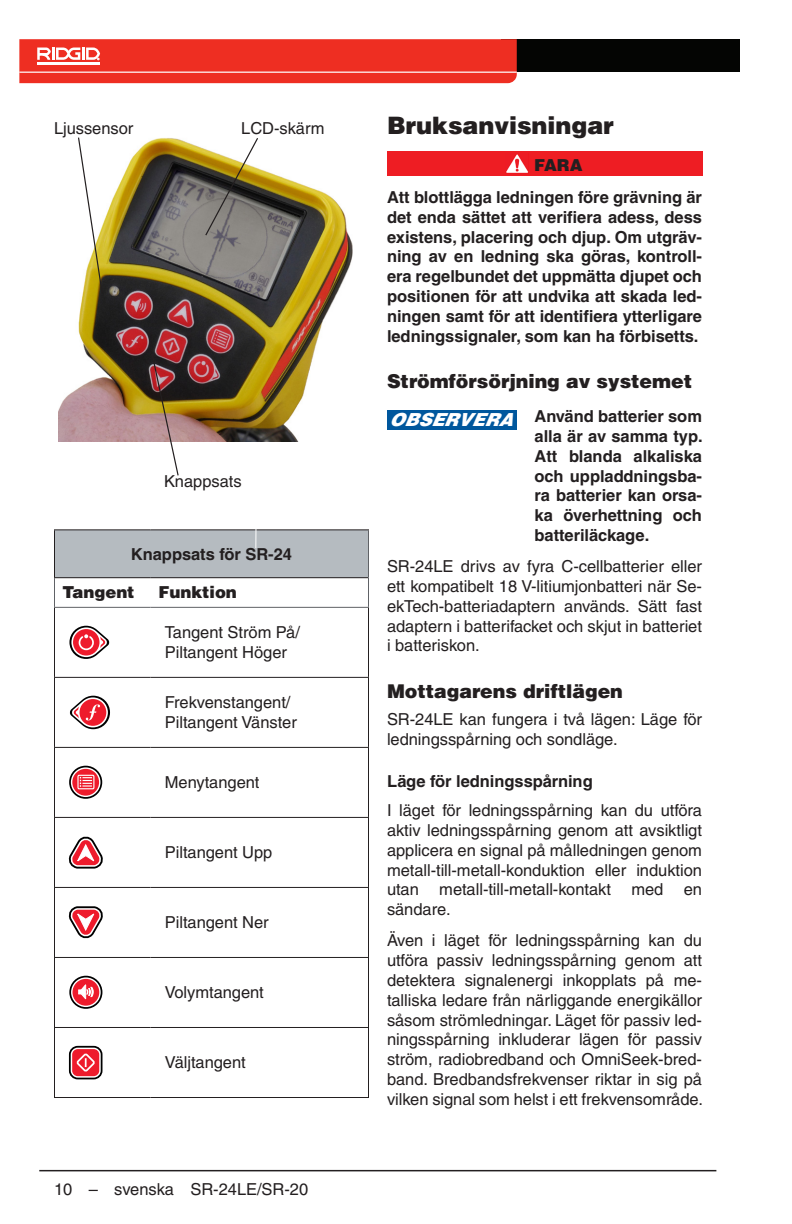
<style>
.page{position:relative;width:792px;height:1224px;background:#fff}
.page>*{position:absolute;margin:0;border:0;box-sizing:border-box;transform-origin:0 0}
.Head_1___h1{font:900 24px "Helvetica LT Std";letter-spacing:-.005em;color:#231f20}
.Head_2____h2_-_half{font:900 19px "Helvetica LT Pro";letter-spacing:-.005em;color:#231f20}
.Notice_White{font:italic 900 18px "Helvetica LT Pro";letter-spacing:-.005em;color:#fff}
.Basic_Normal___bn{font:16.4px/19.8px "Helvetica LT Pro";letter-spacing:-.005em;color:#231f20;text-align:justify}
.Basic_Bold____bb{font:700 16.4px/19.8px "Helvetica LT Pro";letter-spacing:-.005em;color:#231f20;text-align:justify}
.Table_BN_Left____tl{font:16.4px/19.8px "Helvetica LT Pro";letter-spacing:-.005em;color:#231f20}
.Basic_Normal_Left____bnl{font:16.4px "Helvetica LT Pro";letter-spacing:-.005em;color:#231f20}
.Head_3___h3{font:700 16.4px "Helvetica LT Std";letter-spacing:-.005em;color:#231f20}
.Table_Header____th{font:700 16.4px "Helvetica LT Pro";letter-spacing:-.005em;color:#231f20}
.Table_BNB_Left____tlb{font:900 16.4px "Helvetica LT Pro";letter-spacing:-.005em;color:#231f20}
.Safety_Bar_Symbol_-_half{font:900 16.4px "Helvetica LT Pro";color:#231f20}
</style>
<div class="page">
<hr style="left:39px;top:1170px;width:677px;height:1px;background:#231f20">
<div style="left:502px;top:39px;width:238px;height:33px;background:#040503"></div>
<svg style="left:19px;top:39px;width:498px;height:44px"></svg>
<img style="left:59px;top:138px;width:294px;height:304px">
<svg style="left:77px;top:137px;width:26px;height:157px"></svg>
<svg style="left:204px;top:138px;width:55px;height:99px"></svg>
<svg style="left:151px;top:352px;width:29px;height:124px"></svg>
<div style="left:54px;top:530px;width:314px;height:48px;background:#b5bbc0"></div>
<hr style="left:368px;top:530px;width:1px;height:48px;background:#606266">
<svg style="left:54px;top:578px;width:1px;height:29px"></svg>
<svg style="left:368px;top:578px;width:1px;height:29px"></svg>
<hr style="left:54px;top:607px;width:96px;height:1px;background:#606266">
<hr style="left:150px;top:607px;width:219px;height:1px;background:#606266">
<hr style="left:54px;top:608px;width:1px;height:69px;background:#231f20">
<hr style="left:54px;top:678px;width:1px;height:69px;background:#231f20">
<hr style="left:54px;top:748px;width:1px;height:69px;background:#231f20">
<hr style="left:54px;top:818px;width:1px;height:69px;background:#231f20">
<hr style="left:54px;top:888px;width:1px;height:69px;background:#231f20">
<hr style="left:54px;top:958px;width:1px;height:69px;background:#231f20">
<hr style="left:54px;top:1028px;width:1px;height:69px;background:#231f20">
<hr style="left:368px;top:608px;width:1px;height:69px;background:#231f20">
<hr style="left:54px;top:677px;width:96px;height:1px;background:#231f20">
<hr style="left:150px;top:677px;width:219px;height:1px;background:#231f20">
<hr style="left:368px;top:678px;width:1px;height:69px;background:#231f20">
<hr style="left:54px;top:747px;width:96px;height:1px;background:#231f20">
<hr style="left:150px;top:747px;width:219px;height:1px;background:#231f20">
<hr style="left:368px;top:748px;width:1px;height:69px;background:#231f20">
<hr style="left:54px;top:817px;width:96px;height:1px;background:#231f20">
<hr style="left:150px;top:817px;width:219px;height:1px;background:#231f20">
<hr style="left:368px;top:818px;width:1px;height:69px;background:#231f20">
<hr style="left:54px;top:887px;width:96px;height:1px;background:#231f20">
<hr style="left:150px;top:887px;width:219px;height:1px;background:#231f20">
<hr style="left:368px;top:888px;width:1px;height:69px;background:#231f20">
<hr style="left:54px;top:957px;width:96px;height:1px;background:#231f20">
<hr style="left:150px;top:957px;width:219px;height:1px;background:#231f20">
<hr style="left:368px;top:958px;width:1px;height:69px;background:#231f20">
<hr style="left:54px;top:1027px;width:96px;height:1px;background:#231f20">
<hr style="left:150px;top:1027px;width:219px;height:1px;background:#231f20">
<hr style="left:368px;top:1028px;width:1px;height:69px;background:#231f20">
<hr style="left:54px;top:1097px;width:96px;height:1px;background:#231f20">
<hr style="left:150px;top:1097px;width:219px;height:1px;background:#231f20">
<hr style="left:54px;top:529px;width:96px;height:1px;background:#231f20">
<hr style="left:54px;top:530px;width:1px;height:47px;background:#231f20">
<hr style="left:150px;top:529px;width:219px;height:1px;background:#231f20">
<hr style="left:54px;top:577px;width:96px;height:1px;background:#231f20">
<hr style="left:150px;top:577px;width:218px;height:1px;background:#231f20">
<svg style="left:69px;top:626px;width:41px;height:33px"></svg>
<svg style="left:69px;top:696px;width:41px;height:33px"></svg>
<div style="left:69px;top:766px;width:33px;height:33px;border:6px solid #000;border-radius:50%"></div>
<div style="left:71px;top:767px;width:30px;height:30px;border:3px solid #fff;border-radius:50%"></div>
<div style="left:72px;top:769px;width:27px;height:27px;background:#ee1b2c;border-radius:50%"></div>
<svg style="left:77px;top:774px;width:18px;height:16px"></svg>
<svg style="left:69px;top:836px;width:34px;height:33px"></svg>
<svg style="left:69px;top:906px;width:34px;height:33px"></svg>
<div style="left:69px;top:976px;width:33px;height:33px;border:6px solid #000;border-radius:50%"></div>
<div style="left:71px;top:977px;width:30px;height:30px;border:3px solid #fff;border-radius:50%"></div>
<div style="left:73px;top:979px;width:26px;height:27px;background:#ee1b2c;border-radius:50%"></div>
<svg style="left:78px;top:984px;width:15px;height:16px"></svg>
<div style="left:69px;top:1046px;width:33px;height:33px;border:6px solid #000;border-radius:6px"></div>
<div style="left:71px;top:1048px;width:30px;height:30px;border:3px solid #fff;border-radius:6px"></div>
<div style="left:72px;top:1049px;width:27px;height:27px;background:#ee1b2c;border-radius:6px"></div>
<svg style="left:76px;top:1053px;width:19px;height:19px"></svg>
<div style="left:387px;top:151px;width:315px;height:25px;background:#ee1d23"></div>
<img style="left:506px;top:154px;width:22px;height:19px">
<div style="left:387px;top:410px;width:130px;height:20px;background:#00579d"></div>
<hr style="left:255px;top:502px;width:2px;height:46px;background:#fff">
<p class="Basic_Normal_Left____bnl" style="left:54px;top:119px;width:81px">Ljussensor</p>
<p class="Basic_Normal_Left____bnl" style="left:241px;top:119px;width:85px">LCD-skärm</p>
<p class="Basic_Normal_Left____bnl" style="left:164px;top:471px;width:79px">Knappsats</p>
<p class="Table_Header____th" style="left:131px;top:544px;width:163px">Knappsats för SR‑24</p>
<p class="Table_BNB_Left____tlb" style="left:62px;top:582px;width:74px">Tangent</p>
<p class="Table_BNB_Left____tlb" style="left:158px;top:582px;width:80px">Funktion</p>
<p class="Table_BN_Left____tl" style="left:165px;top:623px;width:137px">Tangent Ström På/<br>Piltangent Höger</p>
<p class="Table_BN_Left____tl" style="left:165px;top:693px;width:134px">Frekvenstangent/<br>Piltangent Vänster</p>
<p class="Table_BN_Left____tl" style="left:165px;top:773px;width:96px">Menytangent</p>
<p class="Table_BN_Left____tl" style="left:165px;top:843px;width:109px">Piltangent Upp</p>
<p class="Table_BN_Left____tl" style="left:165px;top:913px;width:105px">Piltangent Ner</p>
<p class="Table_BN_Left____tl" style="left:165px;top:983px;width:101px">Volymtangent</p>
<p class="Table_BN_Left____tl" style="left:165px;top:1053px;width:82px">Väljtangent</p>
<p class="Basic_Normal___bn" style="left:54px;top:1180px;width:256px">10 – svenska SR-24LE/SR-20</p>
<p class="Head_1___h1" style="left:387px;top:110px;width:228px">Bruksanvisningar</p>
<p class="Safety_Bar_Symbol_-_half" style="left:534px;top:154px;width:50px">FARA</p>
<p class="Basic_Bold____bb" style="left:387px;top:187px;width:317px">Att blottlägga ledningen före grävning är det enda sättet att verifiera adess, dess existens, placering och djup. Om utgräv&shy;ning av en ledning ska göras, kontroll&shy;era regelbundet det uppmätta djupet och positionen för att undvika att skada led&shy;ningen samt för att identifiera ytterligare ledningssignaler, som kan ha förbisetts.</p>
<p class="Head_2____h2_-_half" style="left:387px;top:369px;width:307px">Strömförsörjning av systemet</p>
<p class="Notice_White" style="left:389px;top:408px;width:130px">OBSERVERA</p>
<p class="Basic_Bold____bb" style="left:535px;top:407px;width:170px">Använd batterier som alla är av samma typ.<br>Att blanda alkaliska och uppladdningsba&shy;ra batterier kan orsa&shy;ka överhettning och batteriläckage.</p>
<p class="Basic_Normal___bn" style="left:387px;top:557px;width:317px">SR-24LE drivs av fyra C-cellbatterier eller ett kompatibelt 18 V-litiumjonbatteri när Se&shy;ekTech-batteriadaptern används. Sätt fast adaptern i batterifacket och skjut in batteriet i batteriskon.</p>
<p class="Head_2____h2_-_half" style="left:387px;top:678px;width:237px">Mottagarens driftlägen</p>
<p class="Basic_Normal___bn" style="left:387px;top:709px;width:317px">SR‑24LE kan fungera i två lägen: Läge för ledningsspårning och sondläge.</p>
<p class="Head_3___h3" style="left:387px;top:772px;width:207px">Läge för ledningsspårning</p>
<p class="Basic_Normal___bn" style="left:387px;top:800px;width:317px">I läget för ledningsspårning kan du utföra aktiv ledningsspårning genom att avsiktligt applicera en signal på målledningen genom metall-till-metall-konduktion eller induktion utan metall-till-metall-kontakt med en sändare.</p>
<p class="Basic_Normal___bn" style="left:387px;top:931px;width:317px">Även i läget för ledningsspårning kan du utföra passiv ledningsspårning genom att detektera signalenergi inkopplats på me&shy;talliska ledare från närliggande energikällor såsom strömledningar. Läget för passiv led&shy;ningsspårning inkluderar lägen för passiv ström, radiobredband och OmniSeek-bred&shy;band. Bredbandsfrekvenser riktar in sig på vilken signal som helst i ett frekvensområde.</p>
</div>
